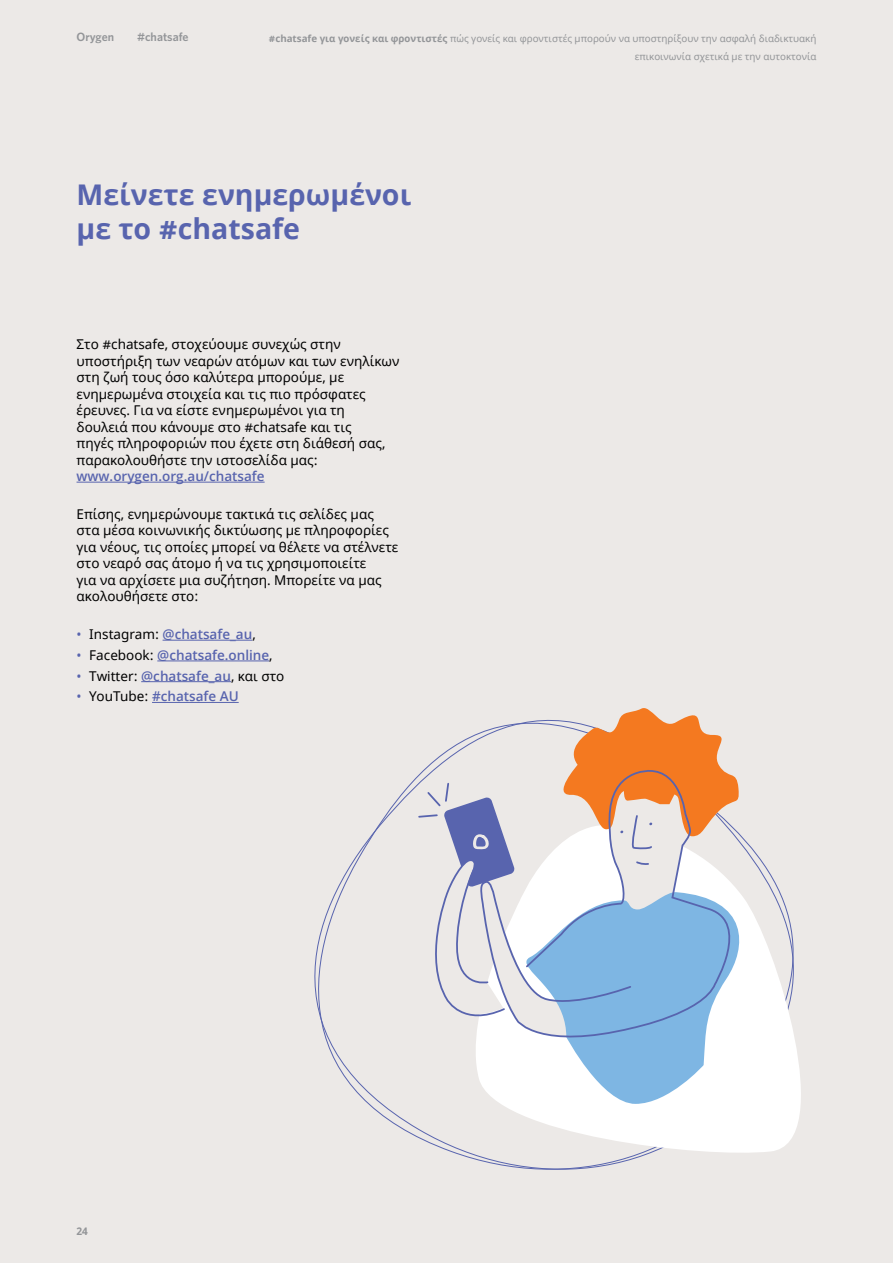
<style>
.page{position:relative;width:893px;height:1263px;background:#ece9e7}
.page>*{position:absolute;margin:0;border:0;box-sizing:border-box;transform-origin:0 0}
.t1{font:700 28.5px/34.2px "Noto Sans";color:#5864ae}
.t2{font:13.5px/16.5px "Noto Sans";color:#000}
.t3{font:600 13.5px "Open Sans";color:#5864ae}
.t4{font:600 12px "Whitney";color:#939598}
.t5{font:700 10.5px "Noto Sans";color:#939598}
.t6{font:9.75px/18px "Noto Sans";color:#939598;text-align:right}
.s1{font-weight:700}
.s2{font-family:"Noto Sans";font-weight:400}
.s3{font-family:"Noto Sans";font-weight:400;color:#000}
.s4{color:#5864ae}
.s5{font-family:"Open Sans";font-weight:600;color:#5864ae}
</style>
<div class="page">
<svg style="left:314px;top:719px;width:319px;height:451px"></svg>
<svg style="left:461px;top:845px;width:340px;height:314px;fill:#fff"></svg>
<svg style="left:551px;top:708px;width:171px;height:61px"></svg>
<svg style="left:423px;top:769px;width:327px;height:336px"></svg>
<svg style="left:414px;top:782px;width:101px;height:264px"></svg>
<hr style="left:77px;top:482px;width:188px;height:1px;background:#5864ae">
<hr style="left:163px;top:640px;width:89px;height:1px;background:#5864ae">
<hr style="left:157px;top:660px;width:112px;height:1px;background:#5864ae">
<hr style="left:141px;top:681px;width:90px;height:1px;background:#5864ae">
<hr style="left:152px;top:702px;width:87px;height:1px;background:#5864ae">
<p class="t4" style="left:77px;top:29px;width:39px">Orygen</p>
<p class="t4" style="left:137px;top:29px;width:53px">#chatsafe</p>
<p class="t6" style="left:269px;top:30px;width:549px"><span class="s1">#chatsafe για γονείς και φροντιστές</span> πώς γονείς και φροντιστές μπορούν να υποστηρίξουν την ασφαλή διαδικτυακή επικοινωνία σχετικά με την αυτοκτονία</p>
<h1 class="t1" style="left:77px;top:178px;width:336px">Μείνετε ενημερωμένοι με το #chatsafe</h1>
<p class="t2" style="left:77px;top:336px;width:325px">Στο #chatsafe, στοχεύουμε συνεχώς στην υποστήριξη των νεαρών ατόμων και των ενηλίκων στη ζωή τους όσο καλύτερα μπορούμε, με ενημερωμένα στοιχεία και τις πιο πρόσφατες έρευνες. Για να είστε ενημερωμένοι για τη δουλειά που κάνουμε στο #chatsafe και τις<br>πηγές πληροφοριών που έχετε στη διάθεσή σας, παρακολουθήστε την ιστοσελίδα μας:</p>
<p class="t3" style="left:77px;top:467px;width:190px">www.orygen.org.au/chatsafe</p>
<p class="t2" style="left:77px;top:506px;width:323px">Επίσης, ενημερώνουμε τακτικά τις σελίδες μας στα μέσα κοινωνικής δικτύωσης με πληροφορίες για νέους, τις οποίες μπορεί να θέλετε να στέλνετε στο νεαρό σας άτομο ή να τις χρησιμοποιείτε<br>για να αρχίσετε μια συζήτηση. Μπορείτε να μας ακολουθήσετε στο:</p>
<p class="t3" style="left:77px;top:625px;width:181px"><span class="s2">•</span> <span class="s3">Instagram:</span> @chatsafe_au<span class="s3">,</span></p>
<p class="t3" style="left:77px;top:646px;width:198px"><span class="s2">•</span> <span class="s3">Facebook:</span> @chatsafe.online<span class="s3">,</span></p>
<p class="t2" style="left:77px;top:668px;width:209px"><span class="s4">•</span> Twitter: <span class="s5">@chatsafe_au</span>, και στο</p>
<p class="t3" style="left:77px;top:687px;width:164px"><span class="s2">•</span> <span class="s3">YouTube:</span> #chatsafe AU</p>
<p class="t5" style="left:77px;top:1224px;width:13px">24</p>
</div>
